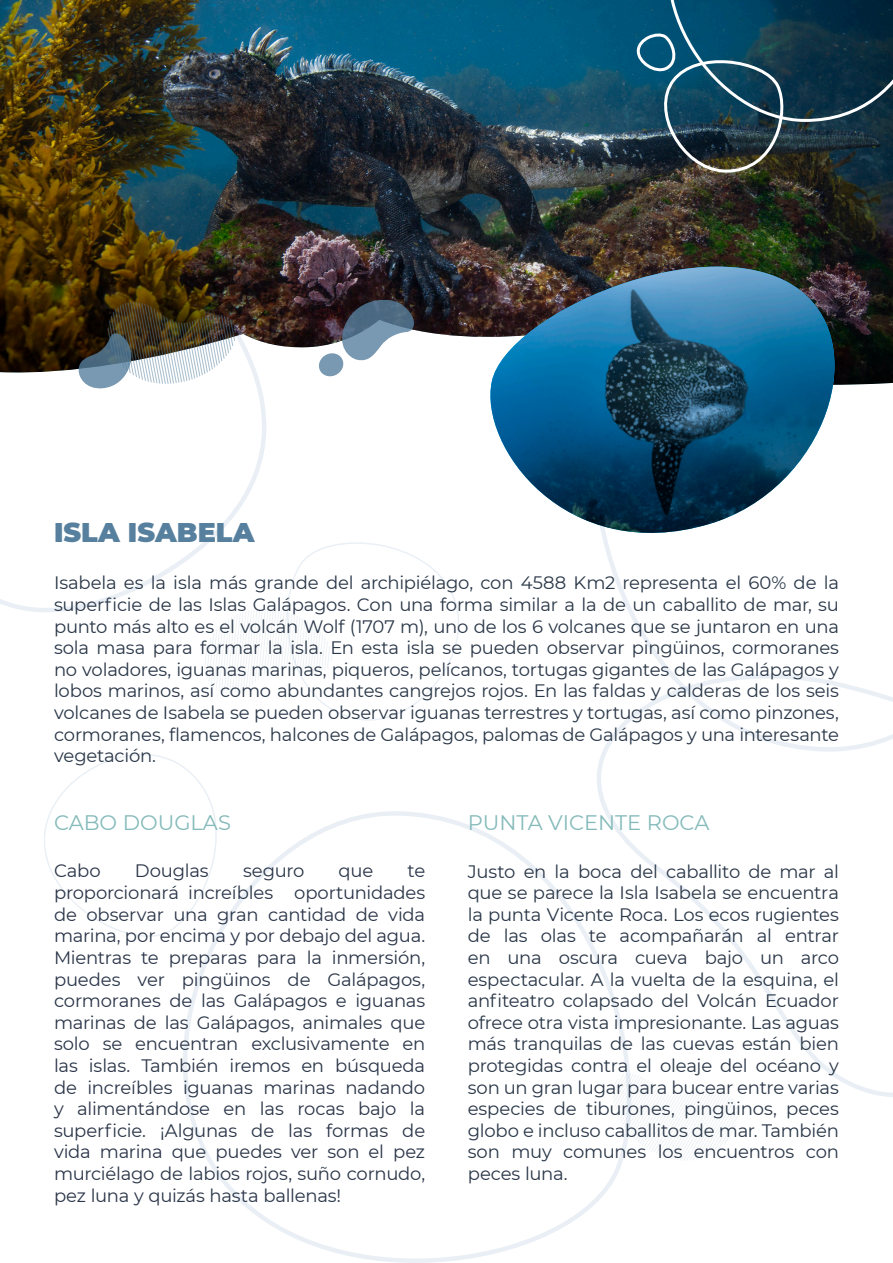
<style>
.page{position:relative;width:893px;height:1263px;background:#fff}
.page>*{position:absolute;margin:0;border:0;box-sizing:border-box;transform-origin:0 0}
.t1{font:900 27px "Montserrat";color:#57809e}
.t2{font:21px "Montserrat";color:#85baba}
.t3{font:18px/21.6px "Montserrat";letter-spacing:-.015em;color:#293647;text-align:justify}
.t4{font:18px/21.6px "Montserrat";letter-spacing:-.015em;color:#2a3548;text-align:justify}
</style>
<div class="page">
<svg style="left:0;top:389px;width:266px;height:223px"></svg>
<svg style="left:183px;top:827px;width:440px;height:436px"></svg>
<svg style="left:519px;top:644px;width:374px;height:494px"></svg>
<svg style="left:44px;top:537px;width:429px;height:405px"></svg>
<svg style="left:612px;top:1073px;width:126px;height:88px"></svg>
<img style="left:0;top:0;width:893px;height:386px">
<svg style="left:78px;top:302px;width:158px;height:87px"></svg>
<svg style="left:318px;top:299px;width:99px;height:78px"></svg>
<img style="left:634px;top:0;width:259px;height:240px">
<img style="left:478px;top:258px;width:399px;height:9px">
<img style="left:478px;top:267px;width:399px;height:300px">
<p class="t1" style="left:54px;top:512px;width:202px">ISLA ISABELA</p>
<p class="t3" style="left:54px;top:571px;width:786px">Isabela es la isla más grande del archipiélago, con 4588 Km2 representa el 60% de la superficie de las Islas Galápagos. Con una forma similar a la de un caballito de mar, su punto más alto es el volcán Wolf (1707 m), uno de los 6 volcanes que se juntaron en una sola masa para formar la isla. En esta isla se pueden observar pingüinos, cormoranes no voladores, iguanas marinas, piqueros, pelícanos, tortugas gigantes de las Galápagos y lobos marinos, así como abundantes cangrejos rojos. En las faldas y calderas de los seis volcanes de Isabela se pueden observar iguanas terrestres y tortugas, así como pinzones, cormoranes, flamencos, halcones de Galápagos, palomas de Galápagos y una interesante vegetación.</p>
<p class="t2" style="left:54px;top:808px;width:178px">CABO DOUGLAS</p>
<p class="t4" style="left:54px;top:860px;width:48px">Cabo</p>
<p class="t4" style="left:135px;top:860px;width:75px">Douglas</p>
<p class="t4" style="left:243px;top:860px;width:63px">seguro</p>
<p class="t4" style="left:339px;top:860px;width:36px">que</p>
<p class="t4" style="left:54px;top:860px;width:373px;text-indent:354px">te proporcionará increíbles oportunidades de observar una gran cantidad de vida marina, por encima y por debajo del agua.<br>Mientras te preparas para la inmersión, puedes ver pingüinos de Galápagos, cormoranes de las Galápagos e iguanas marinas de las Galápagos, animales que solo se encuentran exclusivamente en las islas. También iremos en búsqueda de increíbles iguanas marinas nadando y alimentándose en las rocas bajo la superficie. ¡Algunas de las formas de vida marina que puedes ver son el pez murciélago de labios rojos, suño cornudo, pez luna y quizás hasta ballenas!</p>
<p class="t2" style="left:468px;top:808px;width:243px">PUNTA VICENTE ROCA</p>
<p class="t3" style="left:468px;top:860px;width:373px">Justo en la boca del caballito de mar al que se parece la Isla Isabela se encuentra la punta Vicente Roca. Los ecos rugientes de las olas te acompañarán al entrar en una oscura cueva bajo un arco espectacular. A la vuelta de la esquina, el anfiteatro colapsado del Volcán Ecuador ofrece otra vista impresionante. Las aguas más tranquilas de las cuevas están bien protegidas contra el oleaje del océano y son un gran lugar para bucear entre varias especies de tiburones, pingüinos, peces globo e incluso caballitos de mar. También son muy comunes los encuentros con peces luna.</p>
</div>
